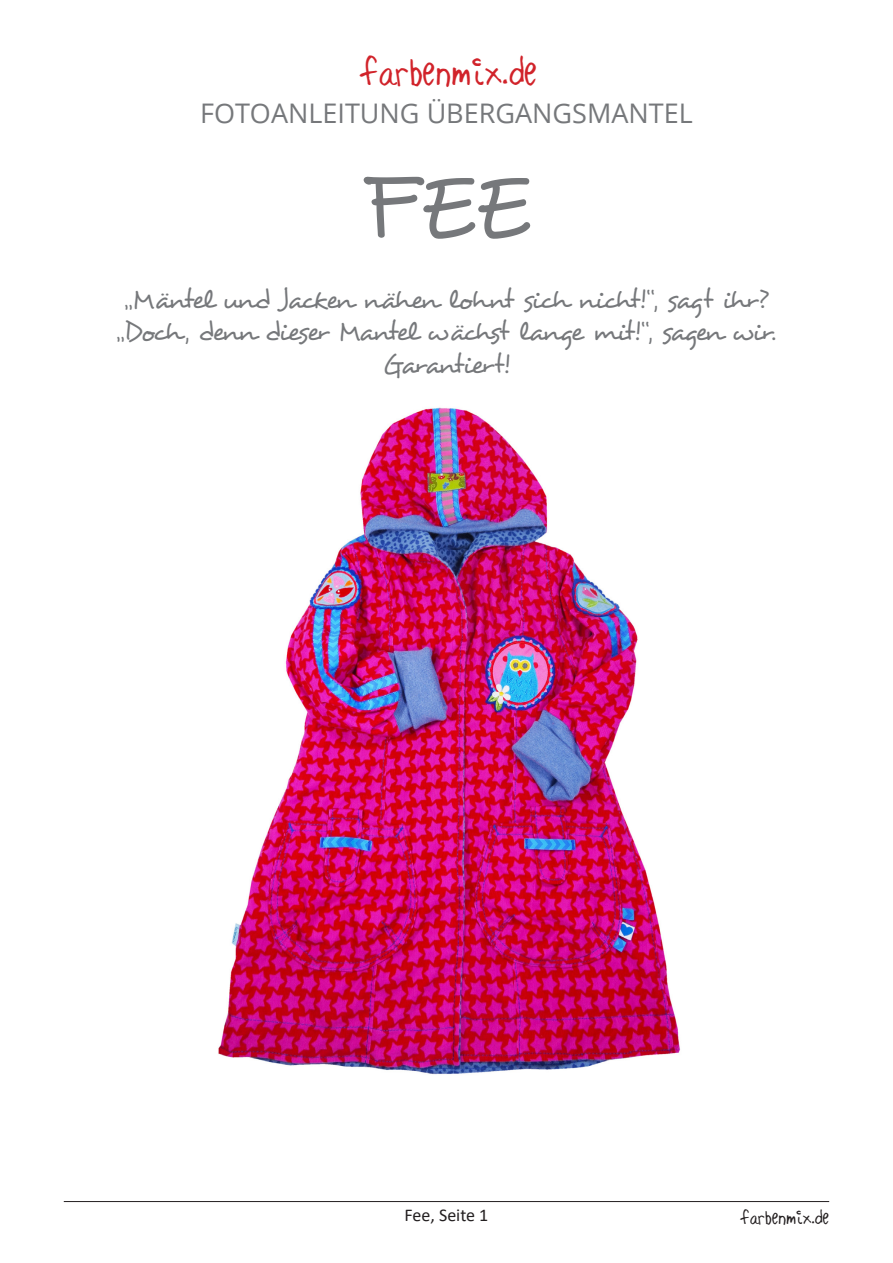
<style>
.page{position:relative;width:893px;height:1263px;background:#fff}
.page>*{position:absolute;margin:0;border:0;box-sizing:border-box;transform-origin:0 0}
.t1{font:90px "Desyrel";color:#76787b}
.t2{font:45px "Hilde Sharpie";color:#d1232a}
.t3{font:27px/32.4px "Desyrel";letter-spacing:-.085em;color:#76787b;text-align:center}
.t4{font:27px "Open Sans";color:#76787b}
.t5{font:22.5px "Hilde Sharpie";color:#231f20}
.t6{font:18px "Calibri";color:#231f20}
</style>
<div class="page">
<img style="left:218px;top:407px;width:462px;height:668px">
<hr style="left:64px;top:1201px;width:765px;height:1px;background:#231f20">
<p class="t2" style="left:361px;top:42px;width:177px">farbenmix.de</p>
<p class="t4" style="left:200px;top:94px;width:494px">FOTOANLEITUNG ÜBERGANGSMANTEL</p>
<p class="t1" style="left:362px;top:152px;width:171px">FEE</p>
<p class="t3" style="left:117px;top:284px;width:660px">„Mäntel und Jacken nähen lohnt sich nicht!“, sagt ihr? „Doch , denn dieser Mantel wächst lange mit!“, sagen wir.</p>
<p class="t3" style="left:383px;top:349px;width:129px">Garantiert!</p>
<p class="t6" style="left:405px;top:1203px;width:85px">Fee, Seite 1</p>
<p class="t5" style="left:741px;top:1202px;width:89px">farbenmix.de</p>
</div>
